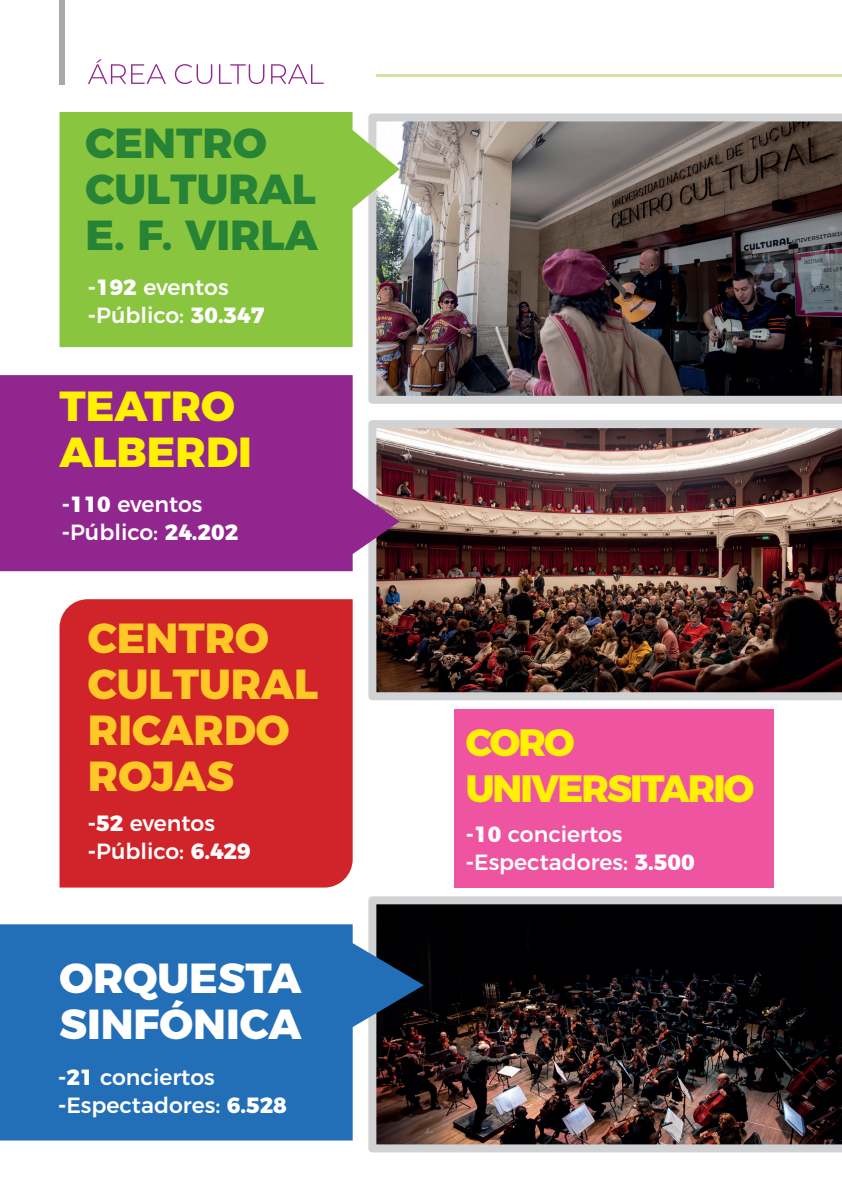
<style>
.page{position:relative;width:842px;height:1191px;background:#fff}
.page>*{position:absolute;margin:0;border:0;box-sizing:border-box;transform-origin:0 0}
.t1{font:800 42px/46px "Montserrat";color:#fec927}
.t2{font:800 42px/46px "Montserrat";color:#278335}
.t3{font:800 42px/46px "Montserrat";color:#fff}
.t4{font:800 42px/46px "Montserrat";color:#fff101}
.t5{font:800 38px/46px "Montserrat";letter-spacing:-.05em;color:#fff101}
.t6{font:500 22px/28px "Montserrat";color:#fff}
.s1{font-weight:800}
</style>
<div class="page">
<div style="left:60px;top:0;width:5px;height:84px;background:#a8a9ad"></div>
<hr style="left:376px;top:74px;width:466px;height:3px;background:#d6e2a2">
<img style="left:368px;top:113px;width:474px;height:291px">
<img style="left:368px;top:896px;width:474px;height:256px">
<svg style="left:60px;top:112px;width:340px;height:235px;fill:#8ac53f"></svg>
<svg style="left:0;top:924px;width:424px;height:216px;fill:#226eb7"></svg>
<div style="left:60px;top:599px;width:293px;height:288px;background:#d1232a"></div>
<svg style="left:88px;top:59px;width:236px;height:25px"></svg>
<div style="left:454px;top:709px;width:320px;height:178px;background:#ee549f"></div>
<img style="left:368px;top:420px;width:474px;height:280px">
<svg style="left:0;top:375px;width:400px;height:196px;fill:#91268e"></svg>
<h1 class="t2" style="left:86px;top:117px;width:234px">CENTRO<br>CULTURAL<br>E. F. VIRLA</h1>
<p class="t6" style="left:88px;top:272px;width:178px"><span class="s1">-192</span> eventos <span class="s1">-</span>Público: <span class="s1">30.347</span></p>
<h1 class="t4" style="left:60px;top:380px;width:194px">TEATRO<br>ALBERDI</h1>
<p class="t6" style="left:62px;top:489px;width:178px"><span class="s1">-110</span> eventos <span class="s1">-</span>Público: <span class="s1">24.202</span></p>
<h1 class="t1" style="left:88px;top:611px;width:232px">CENTRO<br>CULTURAL<br>RICARDO<br>ROJAS</h1>
<p class="t6" style="left:88px;top:807px;width:164px"><span class="s1">-52</span> eventos <span class="s1">-</span>Público: <span class="s1">6.429</span></p>
<h1 class="t3" style="left:60px;top:951px;width:243px">ORQUESTA<br>SINFÓNICA</h1>
<p class="t6" style="left:58px;top:1061px;width:230px"><span class="s1">-21</span> conciertos <span class="s1">-</span>Espectadores: <span class="s1">6.528</span></p>
<h2 class="t5" style="left:466px;top:717px;width:290px">CORO<br>UNIVERSITARIO</h2>
<p class="t6" style="left:466px;top:818px;width:230px"><span class="s1">-10</span> conciertos <span class="s1">-</span>Espectadores: <span class="s1">3.500</span></p>
</div>
